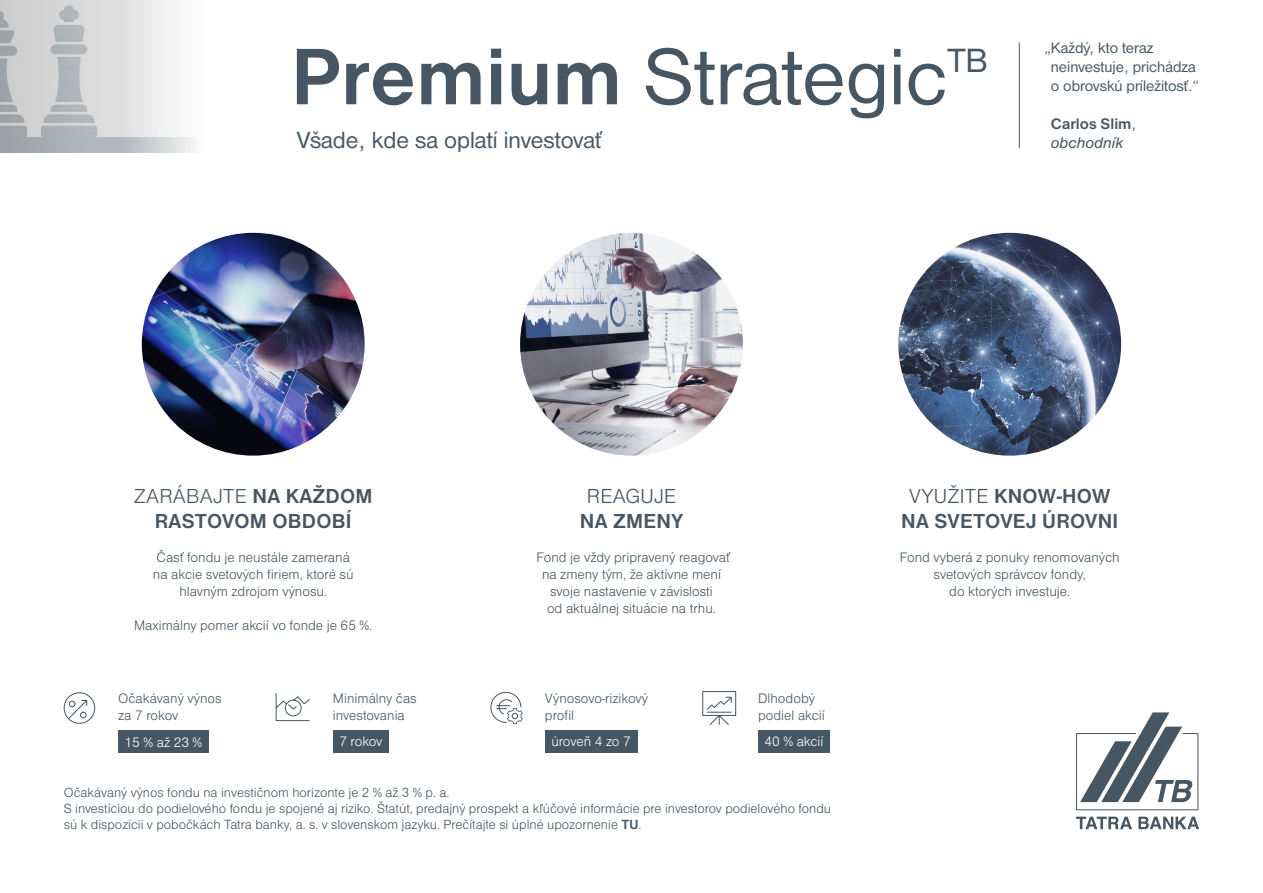
<style>
.page{position:relative;width:1263px;height:893px;background:#fff}
.page>*{position:absolute;margin:0;border:0;box-sizing:border-box;transform-origin:0 0}
.t1{font:82.95px "Nimbus Sans DOT";color:#465763}
.t2{font:34.8px "Nimbus Sans DOT";color:#465763}
.t3{font:24.3px "Nimbus Sans DOT";color:#465763}
.t4{font:700 21px/25.2px "Nimbus Sans DOT";letter-spacing:.015em;color:#465763;text-align:center}
.t5{font:21px "Nimbus Sans DOT Ligh";letter-spacing:.015em;color:#465763}
.t6{font:15.75px/18.9px "Nimbus Sans DOT";color:#465763}
.t7{font:700 15.75px/18.9px "Nimbus Sans DOT";color:#465763}
.t8{font:14.25px/17.1px "Nimbus Sans DOT Ligh";color:#465763}
.t9{font:14.25px "Nimbus Sans DOT Ligh";color:#fff}
.t10{font:13.8px/15.9px "Nimbus Sans DOT Ligh";color:#465763}
.s1{font-weight:700}
.s2{font-weight:400}
.s3{font-weight:400;font-style:italic}
.s4{font-family:"Nimbus Sans DOT";font-weight:700}
.s5{font-family:"Nimbus Sans DOT Ligh";font-weight:400}
</style>
<div class="page">
<img style="left:0;top:0;width:195px;height:152px">
<svg style="left:1076px;top:817px;width:56px;height:12px"></svg>
<svg style="left:1138px;top:817px;width:61px;height:12px"></svg>
<svg style="left:1076px;top:712px;width:122px;height:98px"></svg>
<hr style="left:1019px;top:43px;width:1px;height:105px;background:#465763">
<div style="left:118px;top:730px;width:91px;height:22px;background:#465763"></div>
<div style="left:545px;top:730px;width:93px;height:22px;background:#465763"></div>
<div style="left:758px;top:730px;width:72px;height:22px;background:#465763"></div>
<div style="left:333px;top:730px;width:56px;height:22px;background:#465763"></div>
<svg style="left:68px;top:700px;width:20px;height:19px"></svg>
<div style="left:64px;top:692px;width:31px;height:32px;border:1px solid #465763;border-radius:50%"></div>
<svg style="left:275px;top:693px;width:35px;height:28px"></svg>
<svg style="left:702px;top:691px;width:34px;height:34px"></svg>
<div style="left:490px;top:692px;width:31px;height:31px;border:1px solid #465763;border-radius:50%"></div>
<svg style="left:496px;top:699px;width:27px;height:25px"></svg>
<img style="left:520px;top:233px;width:223px;height:223px;border-radius:111px">
<img style="left:898px;top:233px;width:223px;height:223px">
<img style="left:142px;top:233px;width:223px;height:223px;border-radius:111px">
<h1 class="t1" style="left:291px;top:30px;width:658px"><span class="s1">Premium</span> Strategic</h1>
<h2 class="t2" style="left:948px;top:41px;width:41px">TB</h2>
<h3 class="t3" style="left:297px;top:127px;width:307px">Všade, kde sa oplatí investovať</h3>
<p class="t6" style="left:1051px;top:39px;width:149px;text-indent:-6px">„Každý, kto teraz neinvestuje, prichádza o obrovskú príležitosť.“</p>
<p class="t7" style="left:1051px;top:114px;width:87px">Carlos Slim<span class="s2">, </span><span class="s3">obchodník</span></p>
<h3 class="t5" style="left:134px;top:484px;width:240px">ZARÁBAJTE <span class="s4">NA KAŽDOM</span></h3>
<h3 class="t4" style="left:155px;top:508px;width:198px">RASTOVOM OBDOBÍ</h3>
<p class="t8" style="left:153px;top:549px;width:202px;text-align:center">Časť fondu je neustále zameraná na akcie svetových firiem, ktoré sú hlavným zdrojom výnosu.</p>
<p class="t8" style="left:134px;top:617px;width:240px">Maximálny pomer akcií vo fonde je 65 %.</p>
<h3 class="t5" style="left:587px;top:484px;width:91px">REAGUJE</h3>
<h3 class="t4" style="left:580px;top:508px;width:105px">NA ZMENY</h3>
<p class="t8" style="left:536px;top:549px;width:195px;text-align:center">Fond je vždy pripravený reagovať na zmeny tým, že aktívne mení svoje nastavenie v závislosti<br>od aktuálnej situácie na trhu.</p>
<p class="t8" style="left:118px;top:690px;width:105px">Očakávaný výnos za 7 rokov</p>
<p class="t8" style="left:545px;top:690px;width:105px">Výnosovo-rizikový profil</p>
<p class="t8" style="left:758px;top:690px;width:68px">Dlhodobý podiel akcií</p>
<p class="t8" style="left:333px;top:690px;width:85px">Minimálny čas investovania</p>
<p class="t9" style="left:125px;top:735px;width:79px">15 % až 23 %</p>
<p class="t9" style="left:339px;top:733px;width:45px">7 rokov</p>
<p class="t9" style="left:551px;top:733px;width:81px">úroveň 4 zo 7</p>
<p class="t9" style="left:764px;top:733px;width:60px">40 % akcií</p>
<p class="t10" style="left:64px;top:785px;width:769px">Očakávaný výnos fondu na investičnom horizonte je 2 % až 3 % p. a.<br>S investíciou do podielového fondu je spojené aj riziko. Štatút, predajný prospekt a kľúčové informácie pre investorov podielového fondu sú k dispozícii v pobočkách Tatra banky, a. s. v slovenskom jazyku. Prečítajte si úplné upozornenie <span class="s4">TU</span>.</p>
<h3 class="t4" style="left:901px;top:483px;width:219px"><span class="s5">VYUŽITE</span> KNOW-HOW<br>NA SVETOVEJ ÚROVNI</h3>
<p class="t8" style="left:900px;top:549px;width:222px;text-align:center">Fond vyberá z ponuky renomovaných svetových správcov fondy,<br>do ktorých investuje.</p>
</div>
